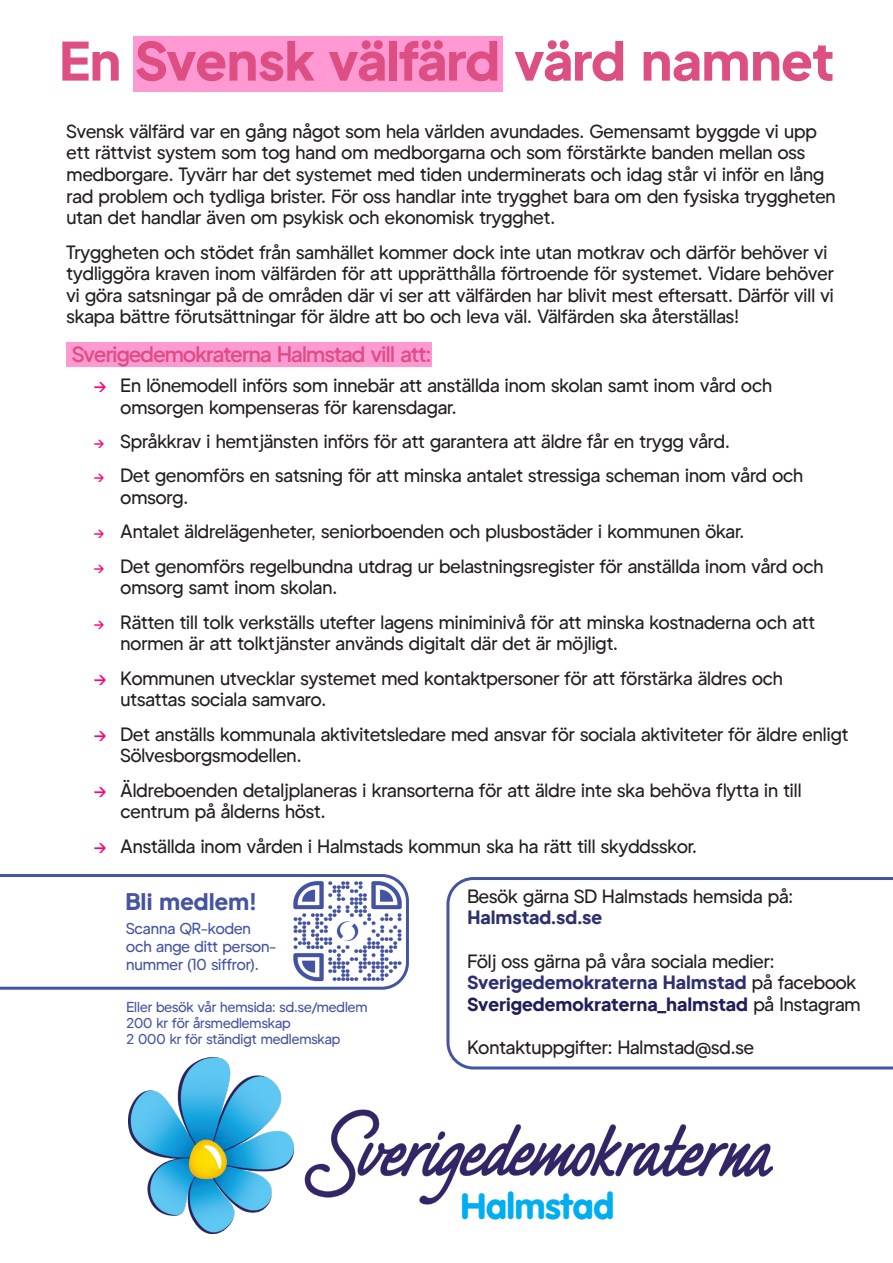
<style>
.page{position:relative;width:893px;height:1263px;background:#fff}
.page>*{position:absolute;margin:0;border:0;box-sizing:border-box;transform-origin:0 0}
.t1{font:800 52.35px "Ibiza 22";letter-spacing:-.01em;color:#dd4e83}
.t2{font:900 36px "VAG Rounded Std";color:#00aeef}
.t3{font:800 22.5px "Ibiza 22";color:#4454a1}
.t4{font:600 21px "Ibiza 22";color:#dd4e83}
.SD_Rubrik{font:18px/21.6px "Ibiza 22";color:#231f20}
.t5{font:800 18px "Ibiza 22";color:#211e58}
.t6{font:800 18px "Ibiza 22";color:#2d2f6e}
.t7{font:15px/18px "Ibiza 22";color:#4454a1}
.t8{font:13.5px/16.2px "Ibiza 22";color:#4454a1}
.s1{color:#f07}
.s2{font-size:15px;color:#f07}
.s3{font-weight:800;color:#2d2f6e}
.s4{font-weight:400;color:#231f20}
</style>
<div class="page">
<div style="left:133px;top:36px;width:370px;height:56px;background:#ff99d3"></div>
<img style="left:129px;top:1057px;width:643px;height:176px">
<div style="left:67px;top:342px;width:365px;height:25px;background:#ff99d3"></div>
<svg style="left:0;top:874px;width:409px;height:116px"></svg>
<svg style="left:445px;top:877px;width:448px;height:194px"></svg>
<img style="left:290px;top:877px;width:116px;height:108px">
<p class="t1" style="left:59px;top:14px;width:776px">En Svensk välfärd värd namnet</p>
<p class="SD_Rubrik" style="left:67px;top:118px;width:770px">Svensk välfärd var en gång något som hela världen avundades. Gemensamt byggde vi upp ett rättvist system som tog hand om medborgarna och som förstärkte banden mellan oss medborgare. Tyvärr har det systemet med tiden underminerats och idag står vi inför en lång rad problem och tydliga brister. För oss handlar inte trygghet bara om den fysiska tryggheten utan det handlar även om psykisk och ekonomisk trygghet.</p>
<p class="SD_Rubrik" style="left:67px;top:239px;width:769px">Tryggheten och stödet från samhället kommer dock inte utan motkrav och därför behöver vi tydliggöra kraven inom välfärden för att upprätthålla förtroende för systemet. Vidare behöver vi göra satsningar på de områden där vi ser att välfärden har blivit mest eftersatt. Därför vill vi skapa bättre förutsättningar för äldre att bo och leva väl. Välfärden ska återställas!</p>
<p class="t4" style="left:72px;top:336px;width:360px">Sverigedemokraterna Halmstad vill att:</p>
<p class="SD_Rubrik" style="left:121px;top:373px;width:653px;text-indent:-27px"><span class="s1">→</span> En lönemodell införs som innebär att anställda inom skolan samt inom vård och omsorgen kompenseras för karensdagar.</p>
<p class="SD_Rubrik" style="left:94px;top:429px;width:638px"><span class="s2">→</span> Språkkrav i hemtjänsten införs för att garantera att äldre får en trygg vård.</p>
<p class="SD_Rubrik" style="left:121px;top:463px;width:684px;text-indent:-27px"><span class="s2">→</span> Det genomförs en satsning för att minska antalet stressiga scheman inom vård och omsorg.</p>
<p class="SD_Rubrik" style="left:94px;top:519px;width:652px"><span class="s2">→</span> Antalet äldrelägenheter, seniorboenden och plusbostäder i kommunen ökar.</p>
<p class="SD_Rubrik" style="left:121px;top:553px;width:704px;text-indent:-27px"><span class="s2">→</span> Det genomförs regelbundna utdrag ur belastningsregister för anställda inom vård och omsorg samt inom skolan.</p>
<p class="SD_Rubrik" style="left:121px;top:609px;width:696px;text-indent:-27px"><span class="s2">→</span> Rätten till tolk verkställs utefter lagens miniminivå för att minska kostnaderna och att normen är att tolktjänster används digitalt där det är möjligt.</p>
<p class="SD_Rubrik" style="left:121px;top:665px;width:664px;text-indent:-27px"><span class="s1">→</span> Kommunen utvecklar systemet med kontaktpersoner för att förstärka äldres och utsattas sociala samvaro.</p>
<p class="SD_Rubrik" style="left:121px;top:721px;width:729px;text-indent:-27px"><span class="s1">→</span> Det anställs kommunala aktivitetsledare med ansvar för sociala aktiviteter för äldre enligt<br>Sölvesborgsmodellen.</p>
<p class="SD_Rubrik" style="left:121px;top:777px;width:682px;text-indent:-27px"><span class="s1">→</span> Äldreboenden detaljplaneras i kransorterna för att äldre inte ska behöva flytta in till centrum på ålderns höst.</p>
<p class="SD_Rubrik" style="left:94px;top:833px;width:605px"><span class="s1">→</span> Anställda inom vården i Halmstads kommun ska ha rätt till skyddsskor.</p>
<p class="t3" style="left:126px;top:881px;width:132px">Bli medlem!</p>
<p class="t7" style="left:126px;top:917px;width:152px">Scanna QR-koden och ange ditt person&shy;nummer (10 siffror).</p>
<p class="t8" style="left:126px;top:997px;width:243px">Eller besök vår hemsida: sd.se/medlem<br>200 kr för årsmedlemskap<br>2 000 kr för ständigt medlemskap</p>
<p class="SD_Rubrik" style="left:467px;top:883px;width:327px">Besök gärna SD Halmstads hemsida på:<br><span class="s3">Halmstad.sd.se</span></p>
<p class="SD_Rubrik" style="left:467px;top:948px;width:308px">Följ oss gärna på våra sociala medier:</p>
<p class="t6" style="left:467px;top:966px;width:390px">Sverigedemokraterna Halmstad <span class="s4">på facebook</span></p>
<p class="t5" style="left:467px;top:988px;width:395px">Sverigedemokraterna_halmstad <span class="s4">på Instagram</span></p>
<p class="SD_Rubrik" style="left:467px;top:1034px;width:288px">Kontaktuppgifter: Halmstad@sd.se</p>
<p class="t2" style="left:461px;top:1184px;width:155px">Halmstad</p>
</div>
